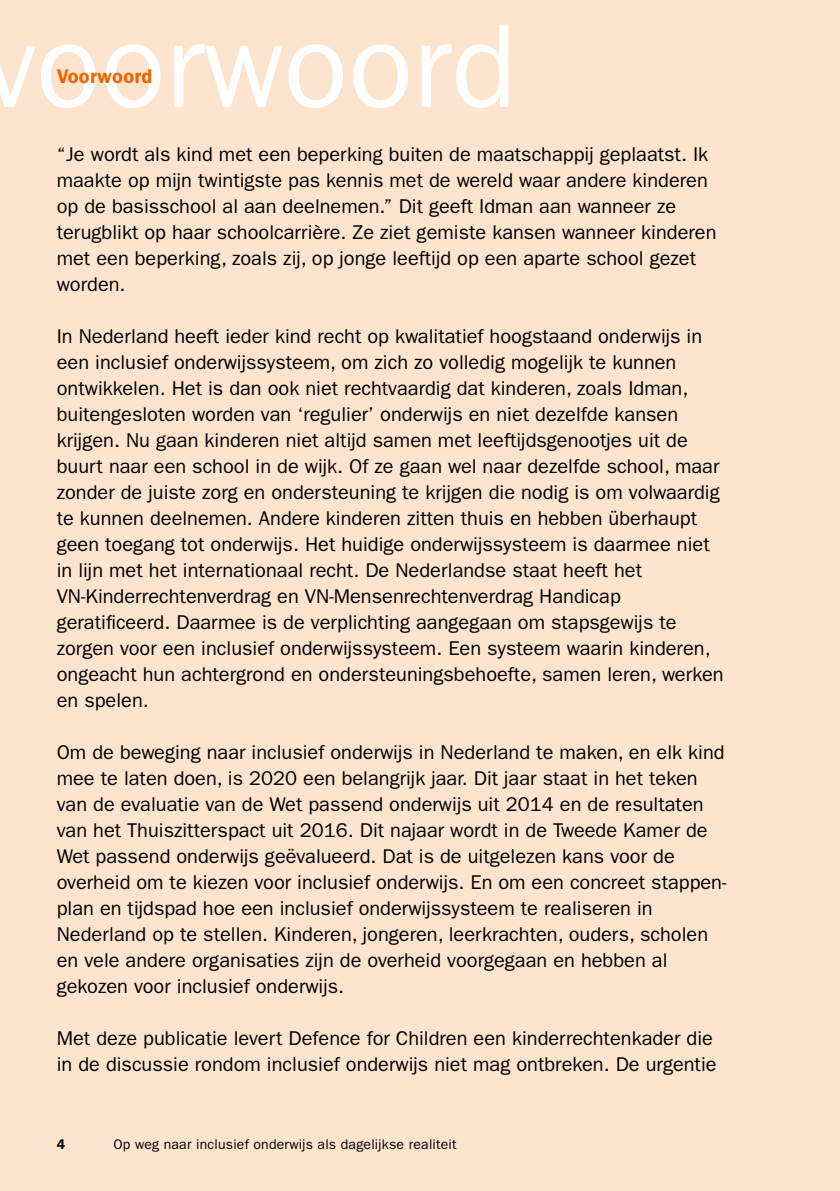
<style>
.page{position:relative;width:840px;height:1191px;background:#fff}
.page>*{position:absolute;margin:0;border:0;box-sizing:border-box;transform-origin:0 0}
.t1{font:120px "ITC Franklin Gothic Std";color:#fff}
.t2{font:20px/26px "ITC Franklin Gothic Std";color:#000}
.t3{font:600 20px "ITC Franklin Gothic Std";letter-spacing:.015em;color:#ec6500}
.t4{font:14px "ITC Franklin Gothic Std";letter-spacing:.015em;color:#000}
.t5{font:600 14px "ITC Franklin Gothic Std";color:#000}
</style>
<div class="page">
<div style="left:0;top:0;width:839px;height:1191px;background:#fde4cf"></div>
<h1 class="t1" style="left:-17px;top:-3px;width:534px">voorwoord</h1>
<p class="t3" style="left:57px;top:64px;width:97px">Voorwoord</p>
<p class="t2" style="left:57px;top:141px;width:661px">“Je wordt als kind met een beperking buiten de maatschappij geplaatst. Ik maakte op mijn twintigste pas kennis met de wereld waar andere kinderen op de basisschool al aan deelnemen.” Dit geeft Idman aan wanneer ze terugblikt op haar schoolcarrière. Ze ziet gemiste kansen wanneer kinderen met een beperking, zoals zij, op jonge leeftijd op een aparte school gezet worden.</p>
<p class="t2" style="left:57px;top:323px;width:668px">In Nederland heeft ieder kind recht op kwalitatief hoogstaand onderwijs in een inclusief onderwijssysteem, om zich zo volledig mogelijk te kunnen ontwikkelen. Het is dan ook niet rechtvaardig dat kinderen, zoals Idman, buitengesloten worden van ‘regulier’ onderwijs en niet dezelfde kansen krijgen. Nu gaan kinderen niet altijd samen met leeftijdsgenootjes uit de buurt naar een school in de wijk. Of ze gaan wel naar dezelfde school, maar zonder de juiste zorg en ondersteuning te krijgen die nodig is om volwaardig te kunnen deelnemen. Andere kinderen zitten thuis en hebben überhaupt geen toegang tot onderwijs. Het huidige onderwijssysteem is daarmee niet in lijn met het internationaal recht. De Nederlandse staat heeft het VN-Kinderrechtenverdrag en VN-Mensenrechtenverdrag Handicap geratificeerd. Daarmee is de verplichting aangegaan om stapsgewijs te zorgen voor een inclusief onderwijssysteem. Een systeem waarin kinderen, ongeacht hun achtergrond en ondersteuningsbehoefte, samen leren, werken en spelen.</p>
<p class="t2" style="left:57px;top:739px;width:671px">Om de beweging naar inclusief onderwijs in Nederland te maken, en elk kind mee te laten doen, is 2020 een belangrijk jaar. Dit jaar staat in het teken van de evaluatie van de Wet passend onderwijs uit 2014 en de resultaten van het Thuiszitterspact uit 2016. Dit najaar wordt in de Tweede Kamer de Wet passend onderwijs geëvalueerd. Dat is de uitgelezen kans voor de overheid om te kiezen voor inclusief onderwijs. En om een concreet stappen&shy;plan en tijdspad hoe een inclusief onderwijssysteem te realiseren in Nederland op te stellen. Kinderen, jongeren, leerkrachten, ouders, scholen en vele andere organisaties zijn de overheid voorgegaan en hebben al gekozen voor inclusief onderwijs.</p>
<p class="t2" style="left:57px;top:1025px;width:661px">Met deze publicatie levert Defence for Children een kinderrechtenkader die in de discussie rondom inclusief onderwijs niet mag ontbreken. De urgentie</p>
<p class="t5" style="left:57px;top:1136px;width:10px">4</p>
<p class="t4" style="left:113px;top:1136px;width:344px">Op weg naar inclusief onderwijs als dagelijkse realiteit</p>
</div>
